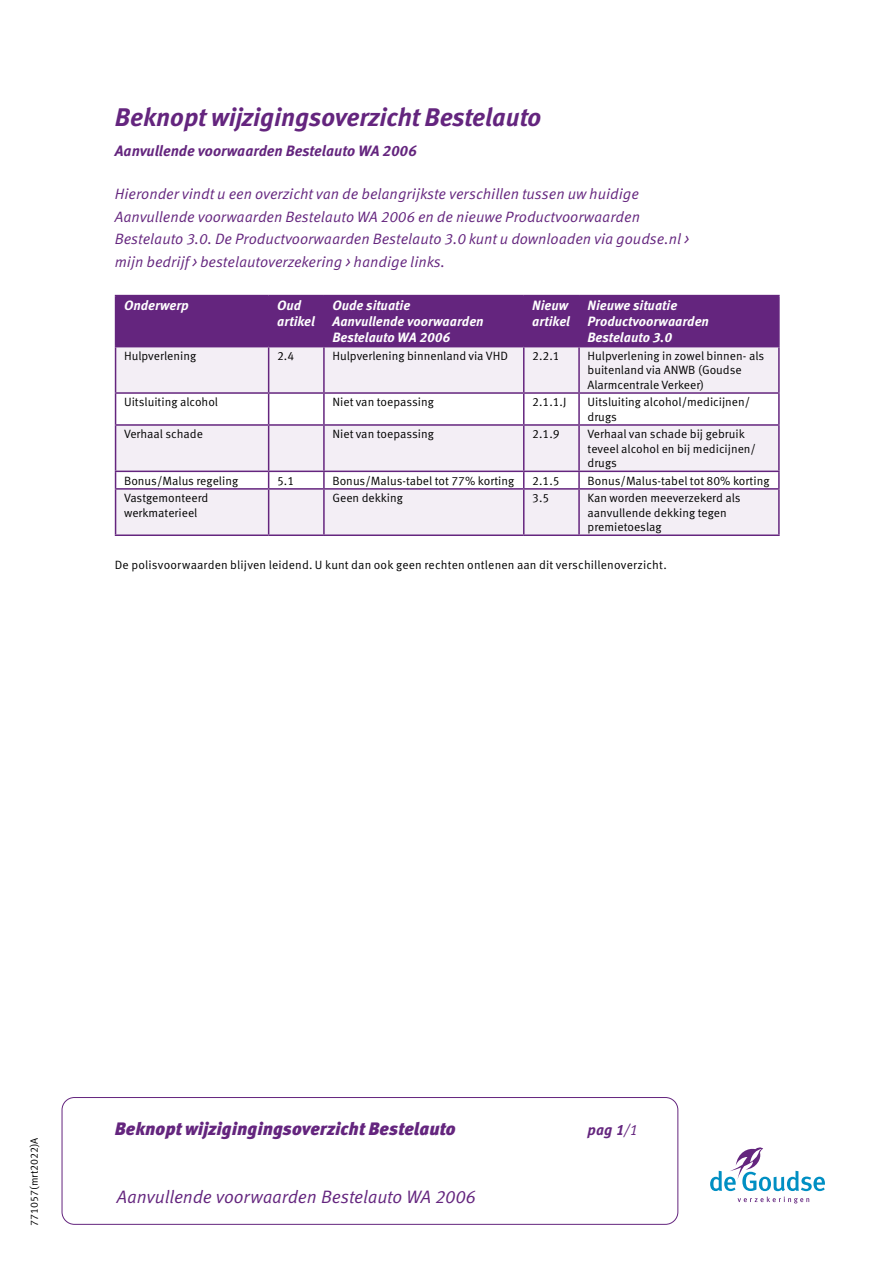
<style>
.page{position:relative;width:893px;height:1263px;background:#fff}
.page>*{position:absolute;margin:0;border:0;box-sizing:border-box;transform-origin:0 0}
.t1{font:italic 700 25.5px "Meta OT";letter-spacing:-.005em;color:#64257e}
.t2{font:italic 900 18px "Meta OT";color:#64257e}
.t3{font:18px "Meta OT Norm Ita";letter-spacing:-.01em;color:#64257e}
.t4{font:15px/22.5px "Meta OT Norm Ita";color:#64257e}
.t5{font:italic 700 15px "Meta OT";color:#64257e}
.t6{font:italic 700 13.5px/16.2px "Meta OT";color:#fff}
.t7{font:12px/14.4px "Meta OT Norm";color:#000}
.t8{font:10.5px "Meta OT Norm";color:#000}
.s1{font-family:"Meta OT Norm Ita";font-weight:400;font-style:normal}
</style>
<div class="page">
<svg style="left:710px;top:1147px;width:115px;height:56px"></svg>
<div style="left:62px;top:1097px;width:616px;height:128px;border:1px solid #64257e;border-radius:12px"></div>
<div style="left:116px;top:296px;width:662px;height:50px;background:#64257e"></div>
<div style="left:116px;top:347px;width:662px;height:187px;background:#f3eef5"></div>
<svg style="left:116px;top:394px;width:662px;height:94px;fill:#f3eef5"></svg>
<hr style="left:268px;top:296px;width:1px;height:50px;background:#64257e">
<hr style="left:115px;top:347px;width:1px;height:45px;background:#64257e">
<hr style="left:268px;top:347px;width:1px;height:45px;background:#64257e">
<hr style="left:323px;top:347px;width:2px;height:45px;background:#64257e">
<hr style="left:523px;top:347px;width:1px;height:45px;background:#64257e">
<hr style="left:578px;top:347px;width:2px;height:45px;background:#64257e">
<hr style="left:778px;top:347px;width:2px;height:45px;background:#64257e">
<hr style="left:115px;top:392px;width:154px;height:2px;background:#64257e">
<hr style="left:115px;top:394px;width:1px;height:30px;background:#64257e">
<hr style="left:269px;top:392px;width:55px;height:2px;background:#64257e">
<hr style="left:268px;top:394px;width:1px;height:30px;background:#64257e">
<hr style="left:324px;top:392px;width:200px;height:2px;background:#64257e">
<hr style="left:323px;top:394px;width:2px;height:30px;background:#64257e">
<hr style="left:524px;top:392px;width:55px;height:2px;background:#64257e">
<hr style="left:523px;top:394px;width:1px;height:30px;background:#64257e">
<hr style="left:579px;top:392px;width:201px;height:2px;background:#64257e">
<hr style="left:578px;top:394px;width:2px;height:30px;background:#64257e">
<hr style="left:778px;top:394px;width:2px;height:30px;background:#64257e">
<hr style="left:115px;top:424px;width:154px;height:2px;background:#64257e">
<hr style="left:115px;top:426px;width:1px;height:45px;background:#64257e">
<hr style="left:269px;top:424px;width:55px;height:2px;background:#64257e">
<hr style="left:268px;top:426px;width:1px;height:45px;background:#64257e">
<hr style="left:324px;top:424px;width:200px;height:2px;background:#64257e">
<hr style="left:323px;top:426px;width:2px;height:45px;background:#64257e">
<hr style="left:524px;top:424px;width:55px;height:2px;background:#64257e">
<hr style="left:523px;top:426px;width:1px;height:45px;background:#64257e">
<hr style="left:579px;top:424px;width:201px;height:2px;background:#64257e">
<hr style="left:578px;top:426px;width:2px;height:45px;background:#64257e">
<hr style="left:778px;top:426px;width:2px;height:45px;background:#64257e">
<hr style="left:115px;top:471px;width:154px;height:1px;background:#64257e">
<svg style="left:115px;top:472px;width:1px;height:16px"></svg>
<hr style="left:269px;top:471px;width:55px;height:1px;background:#64257e">
<svg style="left:268px;top:472px;width:1px;height:16px"></svg>
<hr style="left:324px;top:471px;width:200px;height:1px;background:#64257e">
<svg style="left:323px;top:472px;width:2px;height:16px"></svg>
<hr style="left:524px;top:471px;width:55px;height:1px;background:#64257e">
<svg style="left:523px;top:472px;width:1px;height:16px"></svg>
<hr style="left:579px;top:471px;width:201px;height:1px;background:#64257e">
<svg style="left:578px;top:472px;width:2px;height:16px"></svg>
<svg style="left:778px;top:472px;width:2px;height:16px"></svg>
<hr style="left:115px;top:488px;width:154px;height:2px;background:#64257e">
<hr style="left:115px;top:490px;width:1px;height:44px;background:#64257e">
<hr style="left:269px;top:488px;width:55px;height:2px;background:#64257e">
<hr style="left:268px;top:490px;width:1px;height:44px;background:#64257e">
<hr style="left:324px;top:488px;width:200px;height:2px;background:#64257e">
<hr style="left:323px;top:490px;width:2px;height:44px;background:#64257e">
<hr style="left:524px;top:488px;width:55px;height:2px;background:#64257e">
<hr style="left:523px;top:490px;width:1px;height:44px;background:#64257e">
<hr style="left:579px;top:488px;width:201px;height:2px;background:#64257e">
<hr style="left:578px;top:490px;width:2px;height:44px;background:#64257e">
<hr style="left:778px;top:490px;width:2px;height:44px;background:#64257e">
<hr style="left:115px;top:534px;width:154px;height:2px;background:#64257e">
<hr style="left:269px;top:534px;width:55px;height:2px;background:#64257e">
<hr style="left:324px;top:534px;width:200px;height:2px;background:#64257e">
<hr style="left:524px;top:534px;width:55px;height:2px;background:#64257e">
<hr style="left:579px;top:534px;width:201px;height:2px;background:#64257e">
<hr style="left:323px;top:296px;width:2px;height:50px;background:#64257e">
<hr style="left:523px;top:296px;width:1px;height:50px;background:#64257e">
<hr style="left:578px;top:296px;width:2px;height:50px;background:#64257e">
<hr style="left:115px;top:295px;width:154px;height:1px;background:#64257e">
<hr style="left:115px;top:296px;width:1px;height:50px;background:#64257e">
<hr style="left:269px;top:295px;width:55px;height:1px;background:#64257e">
<hr style="left:324px;top:295px;width:200px;height:1px;background:#64257e">
<hr style="left:524px;top:295px;width:55px;height:1px;background:#64257e">
<hr style="left:579px;top:295px;width:201px;height:1px;background:#64257e">
<hr style="left:778px;top:296px;width:2px;height:50px;background:#64257e">
<hr style="left:115px;top:346px;width:154px;height:1px;background:#64257e">
<hr style="left:269px;top:346px;width:55px;height:1px;background:#64257e">
<hr style="left:324px;top:346px;width:200px;height:1px;background:#64257e">
<hr style="left:524px;top:346px;width:55px;height:1px;background:#64257e">
<hr style="left:579px;top:346px;width:201px;height:1px;background:#64257e">
<h1 class="t1" style="left:115px;top:101px;width:428px">Beknopt wijzigingsoverzicht Bestelauto</h1>
<p class="t5" style="left:115px;top:141px;width:303px">Aanvullende voorwaarden Bestelauto WA 2006</p>
<p class="t4" style="left:115px;top:183px;width:576px">Hieronder vindt u een overzicht van de belangrijkste verschillen tussen uw huidige Aanvullende voorwaarden Bestelauto WA 2006 en de nieuwe Productvoorwaarden Bestelauto 3.0. De Productvoorwaarden Bestelauto 3.0 kunt u downloaden via goudse.nl &gt; mijn bedrijf &gt; bestelautoverzekering &gt; handige links.</p>
<p class="t6" style="left:124px;top:297px;width:66px">Onderwerp</p>
<p class="t6" style="left:277px;top:297px;width:39px">Oud artikel</p>
<p class="t6" style="left:332px;top:297px;width:153px">Oude situatie<br>Aanvullende voorwaarden<br>Bestelauto WA 2006</p>
<p class="t6" style="left:532px;top:297px;width:39px">Nieuw artikel</p>
<p class="t6" style="left:588px;top:297px;width:123px">Nieuwe situatie<br>Productvoorwaarden<br>Bestelauto 3.0</p>
<p class="t7" style="left:124px;top:349px;width:74px">Hulpverlening</p>
<p class="t7" style="left:277px;top:349px;width:19px">2.4</p>
<p class="t7" style="left:332px;top:349px;width:177px">Hulpverlening binnenland via VHD</p>
<p class="t7" style="left:532px;top:349px;width:29px">2.2.1</p>
<p class="t7" style="left:588px;top:349px;width:178px">Hulpverlening in zowel binnen- als buitenland via ANWB (Goudse<br>Alarmcentrale Verkeer)</p>
<p class="t7" style="left:124px;top:395px;width:96px">Uitsluiting alcohol</p>
<p class="t7" style="left:332px;top:395px;width:103px">Niet van toepassing</p>
<p class="t7" style="left:532px;top:395px;width:36px">2.1.1.J</p>
<p class="t7" style="left:588px;top:395px;width:164px">Uitsluiting alcohol/medicijnen/ drugs</p>
<p class="t7" style="left:124px;top:427px;width:80px">Verhaal schade</p>
<p class="t7" style="left:332px;top:427px;width:103px">Niet van toepassing</p>
<p class="t7" style="left:532px;top:427px;width:29px">2.1.9</p>
<p class="t7" style="left:588px;top:427px;width:170px">Verhaal van schade bij gebruik teveel alcohol en bij medicijnen/ drugs</p>
<p class="t7" style="left:124px;top:473px;width:116px">Bonus/Malus regeling</p>
<p class="t7" style="left:277px;top:473px;width:19px">5.1</p>
<p class="t7" style="left:332px;top:473px;width:183px">Bonus/Malus-tabel tot 77% korting</p>
<p class="t7" style="left:532px;top:473px;width:29px">2.1.5</p>
<p class="t7" style="left:588px;top:473px;width:183px">Bonus/Malus-tabel tot 80% korting</p>
<p class="t7" style="left:124px;top:491px;width:86px">Vastgemonteerd werkmaterieel</p>
<p class="t7" style="left:332px;top:491px;width:72px">Geen dekking</p>
<p class="t7" style="left:532px;top:491px;width:19px">3.5</p>
<p class="t7" style="left:588px;top:491px;width:155px">Kan worden meeverzekerd als aanvullende dekking tegen premietoeslag</p>
<p class="t7" style="left:115px;top:558px;width:553px">De polisvoorwaarden blijven leidend. U kunt dan ook geen rechten ontlenen aan dit verschillenoverzicht.</p>
<p class="t8" style="left:28px;top:1226px;width:90px;rotate:-90deg">771057(mrt2022)A</p>
<h2 class="t2" style="left:115px;top:1118px;width:343px">Beknopt wijzigingingsoverzicht Bestelauto</h2>
<p class="t5" style="left:588px;top:1121px;width:52px">pag 1<span class="s1">/1</span></p>
<h2 class="t3" style="left:117px;top:1186px;width:360px">Aanvullende voorwaarden Bestelauto WA 2006</h2>
</div>
